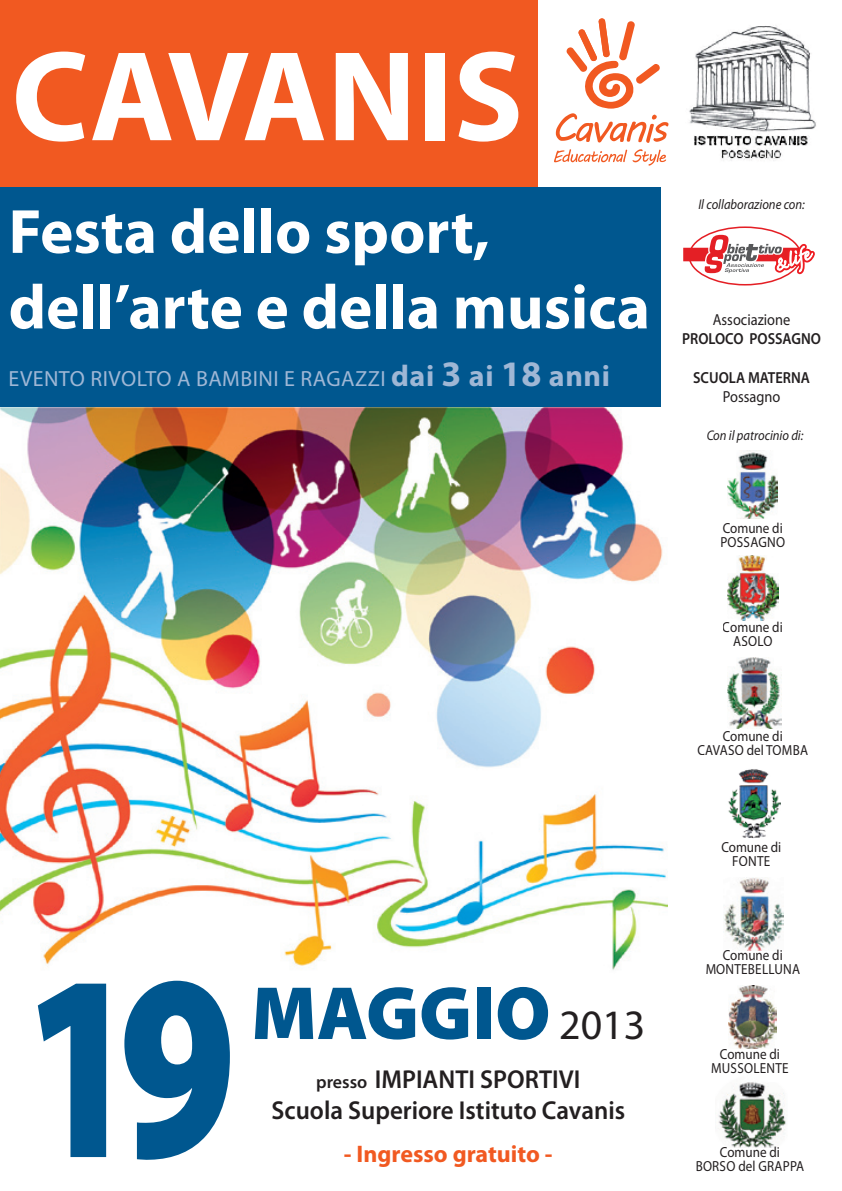
<style>
.page{position:relative;width:842px;height:1191px;background:#fff}
.page>*{position:absolute;margin:0;border:0;box-sizing:border-box;transform-origin:0 0}
.t1{font:900 266.8px "Myriad Pro";color:#00578f;scale:.77 1}
.t2{font:700 129.4px "Myriad Pro";color:#fff}
.t3{font:900 76px "Myriad Pro";color:#00578f}
.t4{font:700 63px/75.6px "Myriad Pro";color:#fff}
.t5{font:600 26px/31.2px "Myriad Pro";color:#231f20;text-align:center;scale:.96 1}
.t6{font:700 24px "Myriad Pro";color:#f15921}
.t7{font:22px "Myriad Pro";letter-spacing:.02em;color:#9fb7d5}
.t8{font:600 16px/19.2px "Myriad Pro";color:#231f20;text-align:center;scale:.9 1}
.t9{font:14.6px/14px "Myriad Pro";color:#231f20;text-align:center;scale:.9 1}
.t10{font:14.6px/14px "Myriad Pro";letter-spacing:.02em;color:#231f20;text-align:center;scale:.9 1}
.t11{font:italic 14px "Myriad Pro";color:#231f20;scale:.9 1}
.s1{font-weight:700;font-size:30px}
.s2{font-weight:700;font-size:36px}
.s3{font-weight:400;font-size:42px;color:#231f20}
.s4{font-size:18px}
.s5{font-weight:400}
</style>
<div class="page">
<img style="left:0;top:399px;width:667px;height:571px">
<div style="left:0;top:0;width:537px;height:190px;background:#f15921"></div>
<div style="left:0;top:187px;width:660px;height:220px;background:#00578f"></div>
<svg style="left:556px;top:18px;width:112px;height:125px"></svg>
<svg style="left:554px;top:149px;width:73px;height:13px"></svg>
<svg style="left:633px;top:149px;width:33px;height:17px"></svg>
<img style="left:689px;top:26px;width:127px;height:135px">
<img style="left:718px;top:1082px;width:69px;height:65px">
<img style="left:728px;top:555px;width:50px;height:66px">
<img style="left:728px;top:451px;width:50px;height:67px">
<img style="left:728px;top:657px;width:54px;height:71px">
<img style="left:728px;top:769px;width:53px;height:70px">
<img style="left:729px;top:985px;width:48px;height:63px">
<img style="left:723px;top:877px;width:60px;height:73px">
<svg style="left:684px;top:226px;width:131px;height:60px"></svg>
<p class="t2" style="left:12px;top:12px;width:513px">CAVANIS</p>
<p class="t4" style="left:9px;top:192px;width:643px">Festa dello sport, dell’arte e della musica</p>
<p class="t7" style="left:9px;top:365px;width:603px">EVENTO RIVOLTO A BAMBINI E RAGAZZI <span class="s1">dai</span> <span class="s2">3</span> <span class="s1">ai</span> <span class="s2">18</span> <span class="s1">anni</span></p>
<p class="t1" style="left:22px;top:915px;width:280px">19</p>
<p class="t3" style="left:251px;top:970px;width:396px">MAGGIO <span class="s3">2013</span></p>
<p class="t5" style="left:271px;top:1063px;width:370px"><span class="s4">presso</span> IMPIANTI SPORTIVI<br>Scuola Superiore Istituto Cavanis</p>
<p class="t6" style="left:344px;top:1137px;width:210px">- Ingresso gratuito -</p>
<p class="t11" style="left:698px;top:196px;width:120px">Il collaborazione con:</p>
<p class="t8" style="left:682px;top:309px;width:156px"><span class="s5">Associazione<br></span>PROLOCO POSSAGNO</p>
<p class="t8" style="left:693px;top:367px;width:131px">SCUOLA MATERNA<br><span class="s5">Possagno</span></p>
<p class="t11" style="left:706px;top:427px;width:109px">Con il patrocinio di:</p>
<p class="t9" style="left:720px;top:521px;width:74px;text-align:left">Comune di<br>POSSAGNO</p>
<p class="t9" style="left:723px;top:619px;width:68px">Comune di<br>ASOLO</p>
<p class="t9" style="left:697px;top:728px;width:125px">Comune di<br>CAVASO del TOMBA</p>
<p class="t9" style="left:721px;top:839px;width:68px">Comune di<br>FONTE</p>
<p class="t10" style="left:705px;top:948px;width:107px">Comune di<br>MONTEBELLUNA</p>
<p class="t10" style="left:711px;top:1047px;width:88px">Comune di<br>MUSSOLENTE</p>
<p class="t9" style="left:696px;top:1144px;width:122px">Comune di<br>BORSO del GRAPPA</p>
</div>
